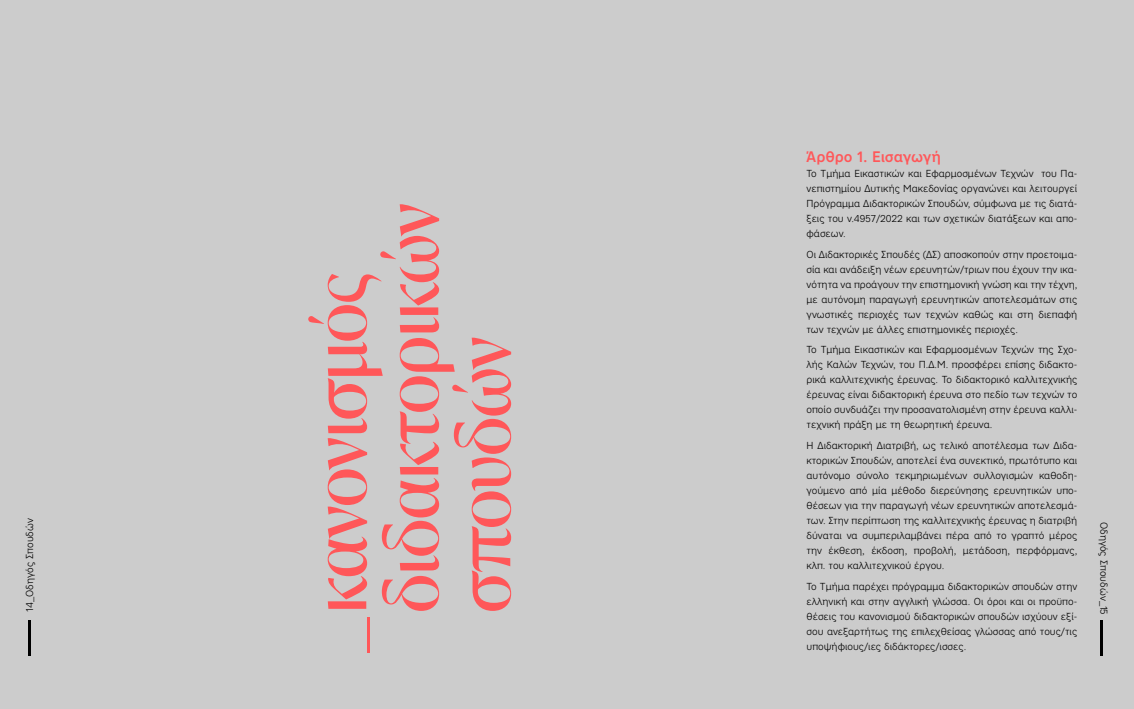
<style>
.page{position:relative;width:1134px;height:709px;background:#fff}
.page>*{position:absolute;margin:0;border:0;box-sizing:border-box;transform-origin:0 0}
.t1{font:72px/72px "Ivy Presto Display";letter-spacing:-.01em;color:#ff5759}
.t2{font:500 15px "Nort";letter-spacing:.005em;color:#ff5759}
.t3{font:300 10px/15px "Nort";color:#000;text-align:justify}
</style>
<div class="page">
<div style="left:0;top:0;width:567px;height:709px;background:#ccc"></div>
<div style="left:567px;top:0;width:567px;height:709px;background:#ccc"></div>
<hr style="left:28px;top:620px;width:3px;height:35px;background:#000">
<hr style="left:1100px;top:620px;width:3px;height:35px;background:#000">
<hr style="left:367px;top:617px;width:3px;height:35px;background:#ff5759">
<h2 class="t2" style="left:806px;top:146px;width:136px">Άρθρο 1. Εισαγωγή</h2>
<p class="t3" style="left:806px;top:165px;width:272px">Το Τμήμα Εικαστικών και Εφαρμοσμένων Τεχνών του Πα&shy;νεπιστημίου Δυτικής Μακεδονίας οργανώνει και λειτουργεί Πρόγραμμα Διδακτορικών Σπουδών, σύμφωνα με τις διατά&shy;ξεις του ν.4957/2022 και των σχετικών διατάξεων και απο&shy;φάσεων.</p>
<p class="t3" style="left:806px;top:246px;width:272px">Οι Διδακτορικές Σπουδές (ΔΣ) αποσκοπούν στην προετοιμα&shy;σία και ανάδειξη νέων ερευνητών/τριων που έχουν την ικα&shy;νότητα να προάγουν την επιστημονική γνώση και την τέχνη, με αυτόνομη παραγωγή ερευνητικών αποτελεσμάτων στις γνωστικές περιοχές των τεχνών καθώς και στη διεπαφή των τεχνών με άλλες επιστημονικές περιοχές.</p>
<p class="t3" style="left:806px;top:342px;width:272px">Το Τμήμα Εικαστικών και Εφαρμοσμένων Τεχνών της Σχο&shy;λής Καλών Τεχνών, του Π.Δ.Μ. προσφέρει επίσης διδακτο&shy;ρικά καλλιτεχνικής έρευνας. Το διδακτορικό καλλιτεχνικής έρευνας είναι διδακτορική έρευνα στο πεδίο των τεχνών το οποίο συνδυάζει την προσανατολισμένη στην έρευνα καλλι&shy;τεχνική πράξη με τη θεωρητική έρευνα.</p>
<p class="t3" style="left:806px;top:437px;width:272px">Η Διδακτορική Διατριβή, ως τελικό αποτέλεσμα των Διδα&shy;κτορικών Σπουδών, αποτελεί ένα συνεκτικό, πρωτότυπο και αυτόνομο σύνολο τεκμηριωμένων συλλογισμών καθοδη&shy;γούμενο από μία μέθοδο διερεύνησης ερευνητικών υπο&shy;θέσεων για την παραγωγή νέων ερευνητικών αποτελεσμά&shy;των. Στην περίπτωση της καλλιτεχνικής έρευνας η διατριβή δύναται να συμπεριλαμβάνει πέρα από το γραπτό μέρος την έκθεση, έκδοση, προβολή, μετάδοση, περφόρμανς, κλπ. του καλλιτεχνικού έργου.</p>
<p class="t3" style="left:806px;top:578px;width:272px">Το Τμήμα παρέχει πρόγραμμα διδακτορικών σπουδών στην ελληνική και στην αγγλική γλώσσα. Οι όροι και οι προϋπο&shy;θέσεις του κανονισμού διδακτορικών σπουδών ισχύουν εξί&shy;σου ανεξαρτήτως της επιλεχθείσας γλώσσας από τους/τις υποψήφιους/ιες διδάκτορες/ισσες.</p>
<h1 class="t1" style="left:301px;top:612px;width:411px;rotate:-90deg">κανονισμός διδακτορικών σπουδών</h1>
<p class="t3" style="left:22px;top:612px;width:95px;rotate:-90deg">14_Οδηγός Σπουδών</p>
<p class="t3" style="left:1112px;top:522px;width:94px;rotate:90deg">Οδηγός Σπουδών_15</p>
</div>
